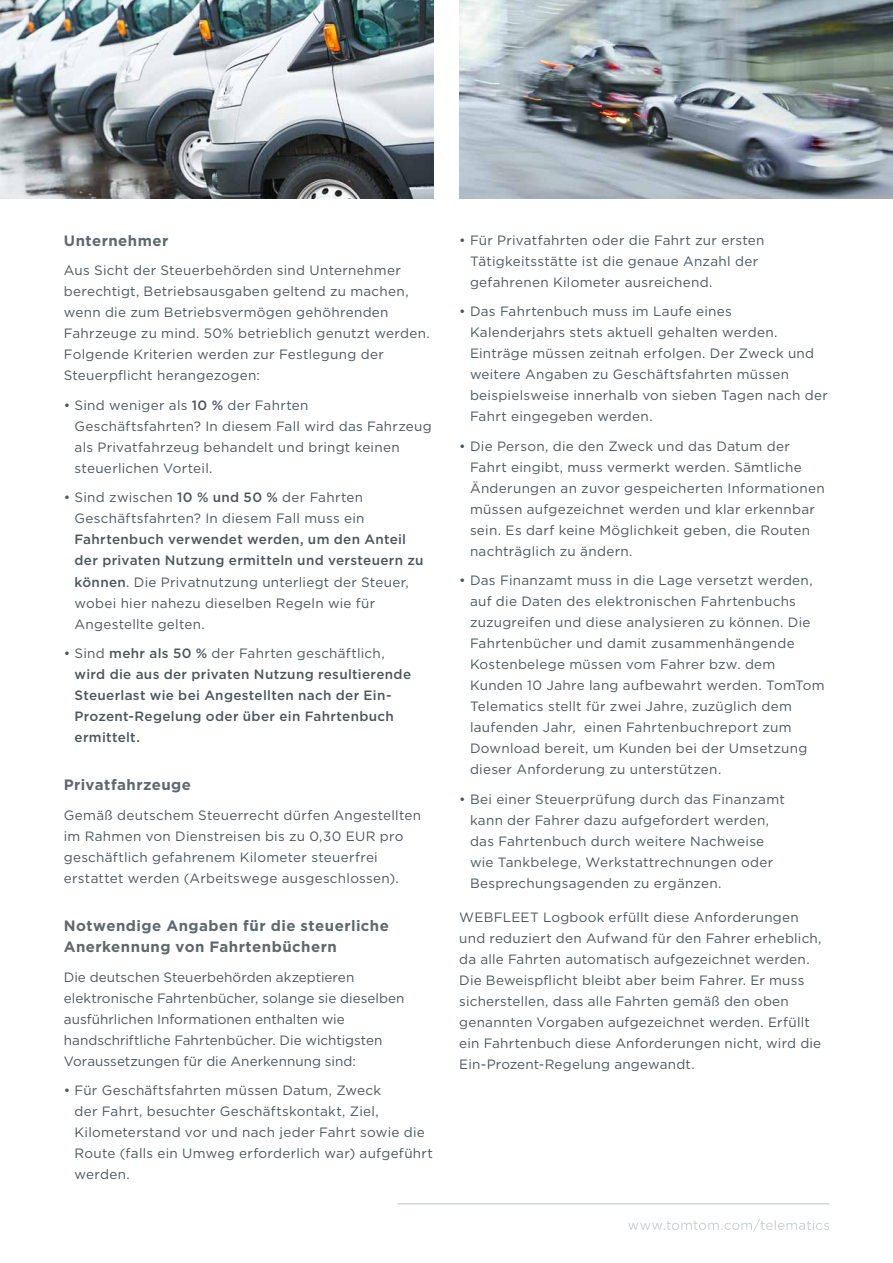
<style>
.page{position:relative;width:893px;height:1263px;background:#fff}
.page>*{position:absolute;margin:0;border:0;box-sizing:border-box;transform-origin:0 0}
.t1{font:700 15px/21px "Gotham";letter-spacing:.03em;color:#5e696f}
.t2{font:13.5px/21px "Gotham";letter-spacing:.02em;color:#4c575d}
.t3{font:13.5px/21px "Gotham";color:#4c575d}
.t4{font:500 13.5px/21px "Gotham";letter-spacing:.025em;color:#4c575d}
.s1{font-weight:500}
.s2{font-weight:400}
</style>
<div class="page">
<hr style="left:398px;top:1203px;width:431px;height:1px;background:#c8cfd3">
<svg style="left:628px;top:1219px;width:201px;height:12px"></svg>
<img style="left:459px;top:0;width:434px;height:198px">
<img style="left:0;top:0;width:434px;height:198px">
<p class="t1" style="left:64px;top:230px;width:106px">Unternehmer</p>
<p class="t2" style="left:64px;top:260px;width:368px">Aus Sicht der Steuerbehörden sind Unternehmer berechtigt, Betriebsausgaben geltend zu machen, wenn die zum Betriebsvermögen gehöhrenden Fahrzeuge zu mind. 50% betrieblich genutzt werden.<br>Folgende Kriterien werden zur Festlegung der Steuerpflicht herangezogen:</p>
<p class="t2" style="left:75px;top:394px;width:359px;text-indent:-11px">• Sind weniger als <span class="s1">10 %</span> der Fahrten Geschäftsfahrten? In diesem Fall wird das Fahrzeug als Privatfahrzeug behandelt und bringt keinen steuerlichen Vorteil.</p>
<p class="t2" style="left:64px;top:487px;width:302px;text-align:right">• Sind zwischen <span class="s1">10 % und 50 %</span> der Fahrten<br>Geschäftsfahrten? In diesem Fall muss ein</p>
<p class="t2" style="left:75px;top:529px;width:351px"><span class="s1">Fahrtenbuch verwendet werden, um den Anteil der privaten Nutzung ermitteln und versteuern zu können</span>. Die Privatnutzung unterliegt der Steuer, wobei hier nahezu dieselben Regeln wie für Angestellte gelten.</p>
<p class="t4" style="left:75px;top:642px;width:338px;text-indent:-11px"><span class="s2">• Sind</span> mehr als 50 % <span class="s2">der Fahrten geschäftlich, </span>wird die aus der privaten Nutzung resultierende Steuerlast wie bei Angestellten nach der Ein-Prozent-Regelung oder über ein Fahrtenbuch ermittelt.</p>
<p class="t1" style="left:64px;top:774px;width:129px">Privatfahrzeuge</p>
<p class="t2" style="left:64px;top:804px;width:359px">Gemäß deutschem Steuerrecht dürfen Angestellten im Rahmen von Dienstreisen bis zu 0,30 EUR pro geschäftlich gefahrenem Kilometer steuerfrei erstattet werden (Arbeitswege ausgeschlossen).</p>
<p class="t1" style="left:64px;top:915px;width:327px">Notwendige Angaben für die steuerliche<br>Anerkennung von Fahrtenbüchern</p>
<p class="t3" style="left:64px;top:966px;width:342px">Die deutschen Steuerbehörden akzeptieren elektronische Fahrtenbücher, solange sie dieselben ausführlichen Informationen enthalten wie handschriftliche Fahrtenbücher. Die wichtigsten Voraussetzungen für die Anerkennung sind:</p>
<p class="t2" style="left:75px;top:1080px;width:360px;text-indent:-11px">• Für Geschäftsfahrten müssen Datum, Zweck<br>der Fahrt, besuchter Geschäftskontakt, Ziel, Kilometerstand vor und nach jeder Fahrt sowie die Route (falls ein Umweg erforderlich war) aufgeführt werden.</p>
<p class="t2" style="left:470px;top:229px;width:296px;text-indent:-11px">• Für Privatfahrten oder die Fahrt zur ersten<br>Tätigkeitsstätte ist die genaue Anzahl der gefahrenen Kilometer ausreichend.</p>
<p class="t2" style="left:470px;top:301px;width:359px;text-indent:-11px">• Das Fahrtenbuch muss im Laufe eines Kalenderjahrs stets aktuell gehalten werden.<br>Einträge müssen zeitnah erfolgen. Der Zweck und weitere Angaben zu Geschäftsfahrten müssen beispielsweise innerhalb von sieben Tagen nach der Fahrt eingegeben werden.</p>
<p class="t2" style="left:470px;top:435px;width:356px;text-indent:-11px">• Die Person, die den Zweck und das Datum der Fahrt eingibt, muss vermerkt werden. Sämtliche Änderungen an zuvor gespeicherten Informationen müssen aufgezeichnet werden und klar erkennbar sein. Es darf keine Möglichkeit geben, die Routen nachträglich zu ändern.</p>
<p class="t2" style="left:470px;top:570px;width:356px;text-indent:-11px">• Das Finanzamt muss in die Lage versetzt werden, auf die Daten des elektronischen Fahrtenbuchs zuzugreifen und diese analysieren zu können. Die Fahrtenbücher und damit zusammenhängende Kostenbelege müssen vom Fahrer bzw. dem Kunden 10 Jahre lang aufbewahrt werden. TomTom Telematics stellt für zwei Jahre, zuzüglich dem laufenden Jahr, einen Fahrtenbuchreport zum Download bereit, um Kunden bei der Umsetzung dieser Anforderung zu unterstützen.</p>
<p class="t2" style="left:470px;top:788px;width:316px;text-indent:-11px">• Bei einer Steuerprüfung durch das Finanzamt kann der Fahrer dazu aufgefordert werden, das Fahrtenbuch durch weitere Nachweise wie Tankbelege, Werkstattrechnungen oder Besprechungsagenden zu ergänzen.</p>
<p class="t2" style="left:459px;top:906px;width:364px">WEBFLEET Logbook erfüllt diese Anforderungen und reduziert den Aufwand für den Fahrer erheblich, da alle Fahrten automatisch aufgezeichnet werden.<br>Die Beweispflicht bleibt aber beim Fahrer. Er muss sicherstellen, dass alle Fahrten gemäß den oben genannten Vorgaben aufgezeichnet werden. Erfüllt ein Fahrtenbuch diese Anforderungen nicht, wird die Ein-Prozent-Regelung angewandt.</p>
</div>
